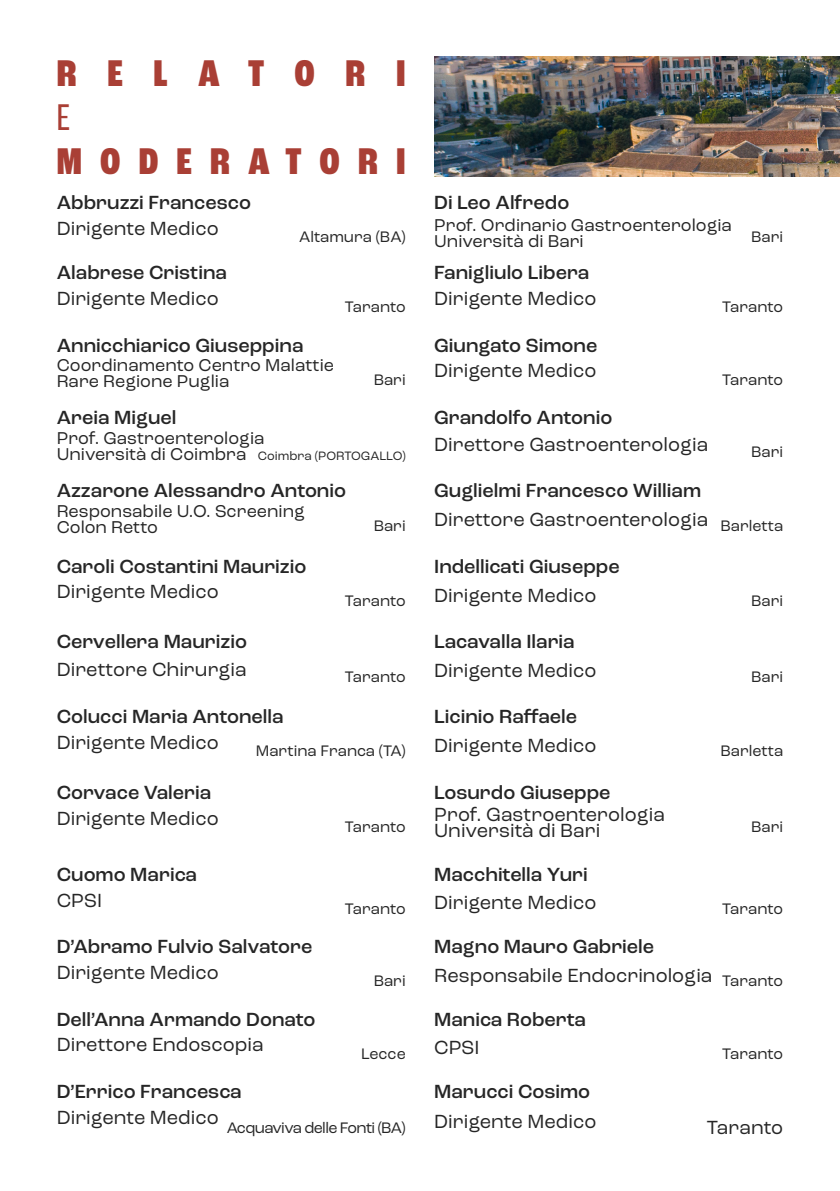
<style>
.page{position:relative;width:840px;height:1191px;background:#fff}
.page>*{position:absolute;margin:0;border:0;box-sizing:border-box;transform-origin:0 0}
.t1{font:800 condensed 39px "Roc Grotesk";letter-spacing:.465em;color:#a93f35}
.t2{font:800 condensed 39px "Roc Grotesk";letter-spacing:.785em;color:#a93f35}
.t3{font:condensed 39px "Roc Grotesk";color:#a93f35}
.t4{font:500 20px "Roc Grotesk";color:#262626}
.t5{font:20px/16px "Roc Grotesk";color:#262626}
.t6{font:18px/16px "Roc Grotesk";color:#262626}
.t7{font:16px "Roc Grotesk";color:#262626}
.t8{font:16px "Roc Grotesk";letter-spacing:-.04em;color:#262626}
.t9{font:12.8px "Roc Grotesk";color:#262626}
</style>
<div class="page">
<img style="left:434px;top:57px;width:405px;height:119px">
<p class="t2" style="left:57px;top:50px;width:350px">RELATORI</p>
<p class="t3" style="left:57px;top:95px;width:14px">E</p>
<p class="t1" style="left:57px;top:138px;width:350px">MODERATORI</p>
<p class="t4" style="left:434px;top:190px;width:137px">Di Leo Alfredo</p>
<p class="t4" style="left:57px;top:190px;width:196px">Abbruzzi Francesco</p>
<p class="t5" style="left:57px;top:220px;width:163px">Dirigente Medico</p>
<p class="t6" style="left:434px;top:217px;width:299px">Prof. Ordinario Gastroenterologia</p>
<p class="t7" style="left:299px;top:227px;width:108px">Altamura (BA)</p>
<p class="t6" style="left:434px;top:233px;width:151px">Università di Bari</p>
<p class="t4" style="left:57px;top:260px;width:172px">Alabrese Cristina</p>
<p class="t4" style="left:434px;top:260px;width:157px">Fanigliulo Libera</p>
<p class="t7" style="left:750px;top:227px;width:34px">Bari</p>
<p class="t5" style="left:57px;top:290px;width:163px">Dirigente Medico</p>
<p class="t5" style="left:434px;top:290px;width:163px">Dirigente Medico</p>
<p class="t7" style="left:344px;top:297px;width:62px">Taranto</p>
<p class="t4" style="left:57px;top:333px;width:248px">Annicchiarico Giuseppina</p>
<p class="t4" style="left:434px;top:333px;width:164px">Giungato Simone</p>
<p class="t6" style="left:57px;top:357px;width:278px">Coordinamento Centro Malattie<br>Rare Regione Puglia</p>
<p class="t5" style="left:434px;top:362px;width:163px">Dirigente Medico</p>
<p class="t7" style="left:373px;top:370px;width:34px">Bari</p>
<p class="t4" style="left:57px;top:405px;width:121px">Areia Miguel</p>
<p class="t4" style="left:434px;top:405px;width:180px">Grandolfo Antonio</p>
<p class="t6" style="left:57px;top:430px;width:209px">Prof. Gastroenterologia<br>Università di Coimbra</p>
<p class="t5" style="left:434px;top:436px;width:275px">Direttore Gastroenterologia</p>
<p class="t9" style="left:258px;top:448px;width:149px">Coimbra (PORTOGALLO)</p>
<p class="t4" style="left:57px;top:478px;width:291px">Azzarone Alessandro Antonio</p>
<p class="t4" style="left:434px;top:478px;width:268px">Guglielmi Francesco William</p>
<p class="t6" style="left:57px;top:503px;width:250px">Responsabile U.O. Screening<br>Colon Retto</p>
<p class="t5" style="left:434px;top:512px;width:275px">Direttore Gastroenterologia</p>
<p class="t7" style="left:373px;top:515px;width:34px">Bari</p>
<p class="t4" style="left:57px;top:554px;width:251px">Caroli Costantini Maurizio</p>
<p class="t4" style="left:434px;top:554px;width:187px">Indellicati Giuseppe</p>
<p class="t5" style="left:57px;top:584px;width:163px">Dirigente Medico</p>
<p class="t5" style="left:434px;top:587px;width:163px">Dirigente Medico</p>
<p class="t7" style="left:344px;top:591px;width:62px">Taranto</p>
<p class="t4" style="left:57px;top:629px;width:192px">Cervellera Maurizio</p>
<p class="t4" style="left:434px;top:629px;width:142px">Lacavalla Ilaria</p>
<p class="t5" style="left:57px;top:661px;width:191px">Direttore Chirurgia</p>
<p class="t5" style="left:434px;top:662px;width:163px">Dirigente Medico</p>
<p class="t7" style="left:344px;top:666px;width:62px">Taranto</p>
<p class="t4" style="left:434px;top:704px;width:144px">Licinio Raffaele</p>
<p class="t4" style="left:57px;top:704px;width:228px">Colucci Maria Antonella</p>
<p class="t7" style="left:255px;top:741px;width:151px">Martina Franca (TA)</p>
<p class="t5" style="left:57px;top:734px;width:163px">Dirigente Medico</p>
<p class="t5" style="left:434px;top:737px;width:163px">Dirigente Medico</p>
<p class="t4" style="left:57px;top:779px;width:156px">Corvace Valeria</p>
<p class="t5" style="left:57px;top:810px;width:163px">Dirigente Medico</p>
<p class="t7" style="left:344px;top:816px;width:62px">Taranto</p>
<p class="t4" style="left:434px;top:779px;width:178px">Losurdo Giuseppe</p>
<p class="t5" style="left:434px;top:806px;width:232px">Prof. Gastroenterologia<br>Università di Bari</p>
<p class="t7" style="left:721px;top:297px;width:62px">Taranto</p>
<p class="t7" style="left:721px;top:370px;width:62px">Taranto</p>
<p class="t7" style="left:750px;top:442px;width:34px">Bari</p>
<p class="t7" style="left:720px;top:515px;width:64px">Barletta</p>
<p class="t7" style="left:750px;top:591px;width:34px">Bari</p>
<p class="t7" style="left:750px;top:666px;width:34px">Bari</p>
<p class="t7" style="left:720px;top:741px;width:64px">Barletta</p>
<p class="t7" style="left:750px;top:816px;width:34px">Bari</p>
<p class="t4" style="left:57px;top:862px;width:141px">Cuomo Marica</p>
<p class="t4" style="left:434px;top:862px;width:155px">Macchitella Yuri</p>
<p class="t5" style="left:57px;top:892px;width:47px">CPSI</p>
<p class="t5" style="left:434px;top:894px;width:163px">Dirigente Medico</p>
<p class="t7" style="left:344px;top:899px;width:62px">Taranto</p>
<p class="t4" style="left:57px;top:934px;width:257px">D’Abramo Fulvio Salvatore</p>
<p class="t4" style="left:434px;top:934px;width:221px">Magno Mauro Gabriele</p>
<p class="t5" style="left:57px;top:964px;width:163px">Dirigente Medico</p>
<p class="t5" style="left:434px;top:967px;width:280px">Responsabile Endocrinologia</p>
<p class="t7" style="left:373px;top:971px;width:34px">Bari</p>
<p class="t4" style="left:57px;top:1006px;width:260px">Dell’Anna Armando Donato</p>
<p class="t4" style="left:434px;top:1006px;width:153px">Manica Roberta</p>
<p class="t5" style="left:57px;top:1037px;width:208px">Direttore Endoscopia</p>
<p class="t5" style="left:434px;top:1039px;width:47px">CPSI</p>
<p class="t7" style="left:361px;top:1043px;width:46px">Lecce</p>
<p class="t7" style="left:721px;top:899px;width:62px">Taranto</p>
<p class="t7" style="left:721px;top:971px;width:62px">Taranto</p>
<p class="t7" style="left:721px;top:1043px;width:62px">Taranto</p>
<p class="t4" style="left:57px;top:1079px;width:186px">D’Errico Francesca</p>
<p class="t4" style="left:434px;top:1079px;width:157px">Marucci Cosimo</p>
<p class="t8" style="left:227px;top:1117px;width:180px">Acquaviva delle Fonti (BA)</p>
<p class="t5" style="left:706px;top:1119px;width:78px">Taranto</p>
<p class="t5" style="left:57px;top:1109px;width:163px">Dirigente Medico</p>
<p class="t5" style="left:434px;top:1113px;width:163px">Dirigente Medico</p>
</div>
